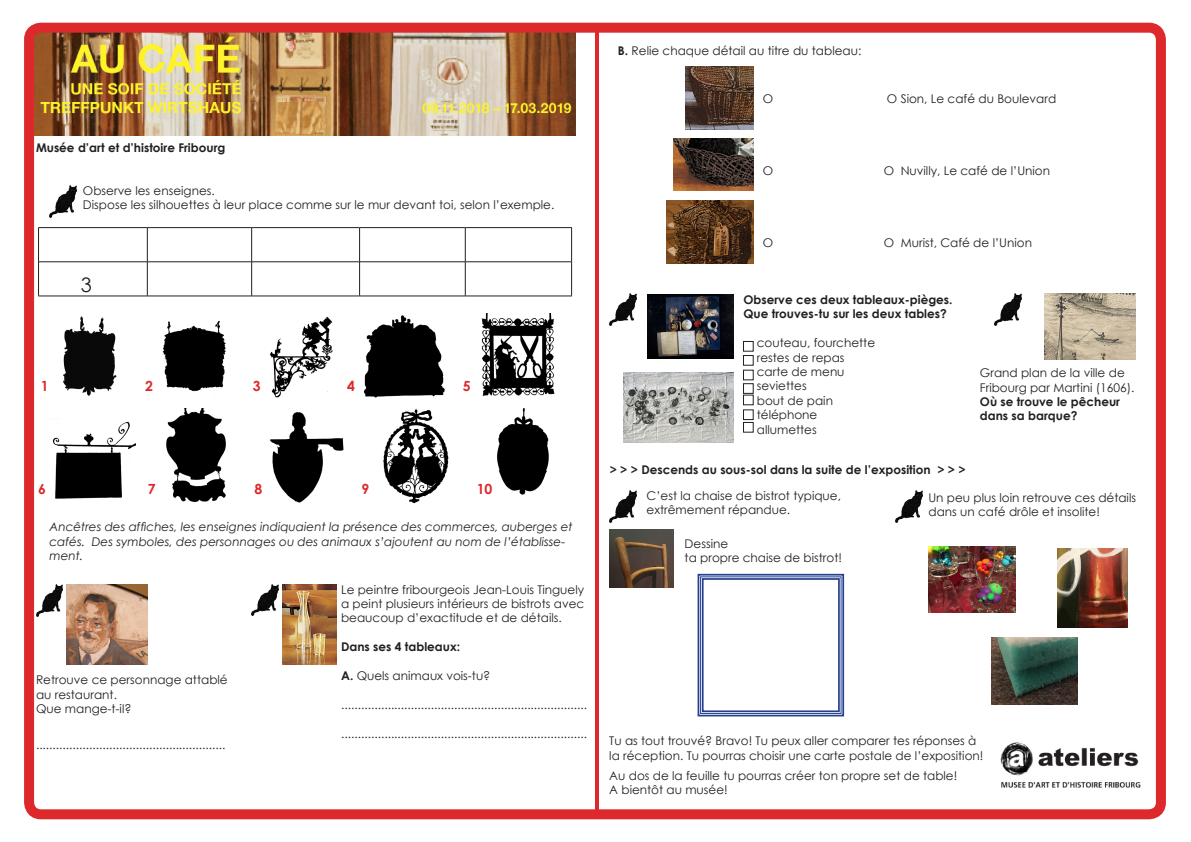
<style>
.page{position:relative;width:1191px;height:842px;background:#fff}
.page>*{position:absolute;margin:0;border:0;box-sizing:border-box;transform-origin:0 0}
.t1{font:20px "Century Gothic";color:#231f20}
.t2{font:700 14px "Century Gothic";color:#dd292c}
.t3{font:12px/14.4px "Century Gothic";color:#231f20}
.t4{font:700 12px/14.4px "Century Gothic";color:#231f20}
.t5{font:italic 12px/14.4px "Century Gothic";color:#231f20}
.s1{font-weight:700}
</style>
<div class="page">
<img style="left:35px;top:34px;width:540px;height:101px">
<div style="left:24px;top:23px;width:1141px;height:796px;border:10px solid #dd292c;border-radius:12px"></div>
<hr style="left:595px;top:29px;width:4px;height:784px;background:#dd292c">
<hr style="left:39px;top:261px;width:108px;height:1px;background:#231f20">
<hr style="left:148px;top:261px;width:103px;height:1px;background:#231f20">
<hr style="left:252px;top:261px;width:107px;height:1px;background:#231f20">
<hr style="left:360px;top:261px;width:105px;height:1px;background:#231f20">
<hr style="left:465px;top:261px;width:106px;height:1px;background:#231f20">
<hr style="left:38px;top:227px;width:109px;height:1px;background:#231f20">
<hr style="left:38px;top:228px;width:1px;height:34px;background:#231f20">
<hr style="left:147px;top:227px;width:105px;height:1px;background:#231f20">
<hr style="left:147px;top:228px;width:1px;height:34px;background:#231f20">
<hr style="left:252px;top:227px;width:107px;height:1px;background:#231f20">
<hr style="left:251px;top:228px;width:1px;height:34px;background:#231f20">
<hr style="left:359px;top:227px;width:106px;height:1px;background:#231f20">
<hr style="left:359px;top:228px;width:1px;height:34px;background:#231f20">
<hr style="left:465px;top:227px;width:107px;height:1px;background:#231f20">
<hr style="left:465px;top:228px;width:1px;height:34px;background:#231f20">
<hr style="left:571px;top:228px;width:1px;height:34px;background:#231f20">
<hr style="left:38px;top:262px;width:1px;height:34px;background:#231f20">
<hr style="left:147px;top:262px;width:1px;height:34px;background:#231f20">
<hr style="left:251px;top:262px;width:1px;height:34px;background:#231f20">
<hr style="left:359px;top:262px;width:1px;height:34px;background:#231f20">
<hr style="left:465px;top:262px;width:1px;height:34px;background:#231f20">
<hr style="left:571px;top:262px;width:1px;height:34px;background:#231f20">
<hr style="left:38px;top:296px;width:109px;height:1px;background:#231f20">
<hr style="left:147px;top:296px;width:105px;height:1px;background:#231f20">
<hr style="left:252px;top:296px;width:107px;height:1px;background:#231f20">
<hr style="left:359px;top:296px;width:106px;height:1px;background:#231f20">
<hr style="left:465px;top:296px;width:107px;height:1px;background:#231f20">
<img style="left:67px;top:585px;width:80px;height:79px">
<img style="left:1000px;top:742px;width:140px;height:46px">
<img style="left:49px;top:186px;width:27px;height:31px">
<img style="left:36px;top:585px;width:27px;height:31px">
<img style="left:252px;top:584px;width:27px;height:32px">
<img style="left:609px;top:491px;width:27px;height:31px">
<img style="left:63px;top:316px;width:54px;height:80px">
<img style="left:162px;top:320px;width:64px;height:72px">
<img style="left:383px;top:408px;width:66px;height:96px">
<img style="left:53px;top:421px;width:83px;height:78px">
<img style="left:269px;top:317px;width:64px;height:81px">
<img style="left:166px;top:408px;width:60px;height:94px">
<img style="left:270px;top:412px;width:74px;height:91px">
<img style="left:481px;top:314px;width:74px;height:82px">
<img style="left:363px;top:315px;width:82px;height:83px">
<img style="left:497px;top:408px;width:52px;height:87px">
<img style="left:994px;top:294px;width:27px;height:31px">
<img style="left:283px;top:584px;width:54px;height:80px">
<img style="left:666px;top:200px;width:88px;height:64px">
<img style="left:673px;top:139px;width:81px;height:51px">
<img style="left:685px;top:66px;width:69px;height:63px">
<img style="left:928px;top:547px;width:87px;height:66px">
<img style="left:991px;top:637px;width:86px;height:67px">
<img style="left:1058px;top:548px;width:69px;height:79px">
<img style="left:1045px;top:294px;width:90px;height:66px">
<img style="left:609px;top:294px;width:27px;height:31px">
<img style="left:648px;top:295px;width:85px;height:63px">
<img style="left:624px;top:373px;width:109px;height:69px">
<div style="left:743px;top:341px;width:10px;height:10px;border:1px solid #231f20"></div>
<div style="left:743px;top:355px;width:10px;height:10px;border:1px solid #231f20"></div>
<div style="left:743px;top:370px;width:10px;height:10px;border:1px solid #231f20"></div>
<div style="left:743px;top:383px;width:10px;height:11px;border:1px solid #231f20"></div>
<div style="left:743px;top:395px;width:10px;height:10px;border:1px solid #231f20"></div>
<div style="left:743px;top:410px;width:10px;height:10px;border:1px solid #231f20"></div>
<div style="left:743px;top:422px;width:10px;height:10px;border:1px solid #231f20"></div>
<img style="left:895px;top:491px;width:27px;height:31px">
<svg style="left:697px;top:573px;width:148px;height:144px"></svg>
<div style="left:700px;top:576px;width:141px;height:138px;border:1px solid #253f8e"></div>
<div style="left:702px;top:578px;width:137px;height:134px;border:2px solid #253f8e"></div>
<img style="left:609px;top:529px;width:65px;height:59px">
<p class="t4" style="left:36px;top:140px;width:191px">Musée d’art et d’histoire Fribourg</p>
<p class="t3" style="left:83px;top:183px;width:133px">Observe les enseignes.</p>
<p class="t3" style="left:83px;top:197px;width:473px">Dispose les silhouettes à leur place comme sur le mur devant toi, selon l’exemple.</p>
<p class="t1" style="left:81px;top:271px;width:13px">3</p>
<p class="t2" style="left:41px;top:375px;width:9px">1</p>
<p class="t2" style="left:145px;top:375px;width:9px">2</p>
<p class="t2" style="left:253px;top:375px;width:9px">3</p>
<p class="t2" style="left:347px;top:375px;width:9px">4</p>
<p class="t2" style="left:463px;top:375px;width:9px">5</p>
<p class="t2" style="left:38px;top:478px;width:9px">6</p>
<p class="t2" style="left:148px;top:478px;width:9px">7</p>
<p class="t2" style="left:255px;top:478px;width:9px">8</p>
<p class="t2" style="left:361px;top:478px;width:9px">9</p>
<p class="t2" style="left:477px;top:478px;width:17px">10</p>
<p class="t5" style="left:49px;top:520px;width:524px">Ancêtres des affiches, les enseignes indiquaient la présence des commerces, auberges et cafés. Des symboles, des personnages ou des animaux s’ajoutent au nom de l’établisse&shy;ment.</p>
<p class="t3" style="left:36px;top:672px;width:193px">Retrouve ce personnage attablé au restaurant.</p>
<p class="t3" style="left:36px;top:701px;width:97px">Que mange-t-il?</p>
<p class="t3" style="left:36px;top:737px;width:191px">.........................................................</p>
<p class="t3" style="left:341px;top:582px;width:245px;text-align:justify">Le peintre fribourgeois Jean-Louis Tinguely a peint plusieurs intérieurs de bistrots avec beaucoup d’exactitude et de détails.</p>
<p class="t4" style="left:341px;top:639px;width:121px">Dans ses 4 tableaux:</p>
<p class="t3" style="left:341px;top:668px;width:151px"><span class="s1">A.</span> Quels animaux vois-tu?</p>
<p class="t3" style="left:341px;top:697px;width:247px">..........................................................................</p>
<p class="t3" style="left:341px;top:726px;width:247px">..........................................................................</p>
<p class="t3" style="left:618px;top:43px;width:245px"><span class="s1">B.</span> Relie chaque détail au titre du tableau:</p>
<p class="t3" style="left:763px;top:91px;width:12px">O</p>
<p class="t3" style="left:887px;top:92px;width:171px">O Sion, Le café du Boulevard</p>
<p class="t3" style="left:763px;top:163px;width:12px">O</p>
<p class="t3" style="left:763px;top:235px;width:12px">O</p>
<p class="t3" style="left:883px;top:164px;width:168px">O Nuvilly, Le café de l’Union</p>
<p class="t3" style="left:883px;top:236px;width:150px">O Murist, Café de l’Union</p>
<p class="t4" style="left:743px;top:292px;width:211px">Observe ces deux tableaux-pièges.</p>
<p class="t4" style="left:743px;top:306px;width:205px">Que trouves-tu sur les deux tables?</p>
<p class="t3" style="left:757px;top:335px;width:120px">couteau, fourchette</p>
<p class="t3" style="left:757px;top:350px;width:89px">restes de repas</p>
<p class="t3" style="left:757px;top:364px;width:89px">carte de menu</p>
<p class="t3" style="left:757px;top:379px;width:51px">seviettes</p>
<p class="t3" style="left:757px;top:393px;width:78px">bout de pain</p>
<p class="t3" style="left:757px;top:407px;width:62px">téléphone</p>
<p class="t3" style="left:757px;top:422px;width:61px">allumettes</p>
<p class="t4" style="left:609px;top:462px;width:357px">&gt; &gt; &gt; Descends au sous-sol dans la suite de l’exposition &gt; &gt; &gt;</p>
<p class="t3" style="left:646px;top:488px;width:196px">C’est la chaise de bistrot typique, extrêmement répandue.</p>
<p class="t3" style="left:684px;top:536px;width:45px">Dessine</p>
<p class="t3" style="left:684px;top:550px;width:159px">ta propre chaise de bistrot!</p>
<p class="t3" style="left:980px;top:365px;width:156px">Grand plan de la ville de<br>Fribourg par Martini (1606).</p>
<p class="t4" style="left:980px;top:394px;width:142px">Où se trouve le pêcheur dans sa barque?</p>
<p class="t3" style="left:928px;top:490px;width:209px">Un peu plus loin retrouve ces détails dans un café drôle et insolite!</p>
<p class="t3" style="left:609px;top:734px;width:375px">Tu as tout trouvé? Bravo! Tu peux aller comparer tes réponses à la réception. Tu pourras choisir une carte postale de l’exposition!</p>
<p class="t3" style="left:609px;top:768px;width:349px">Au dos de la feuille tu pourras créer ton propre set de table!</p>
<p class="t3" style="left:609px;top:782px;width:120px">A bientôt au musée!</p>
</div>
